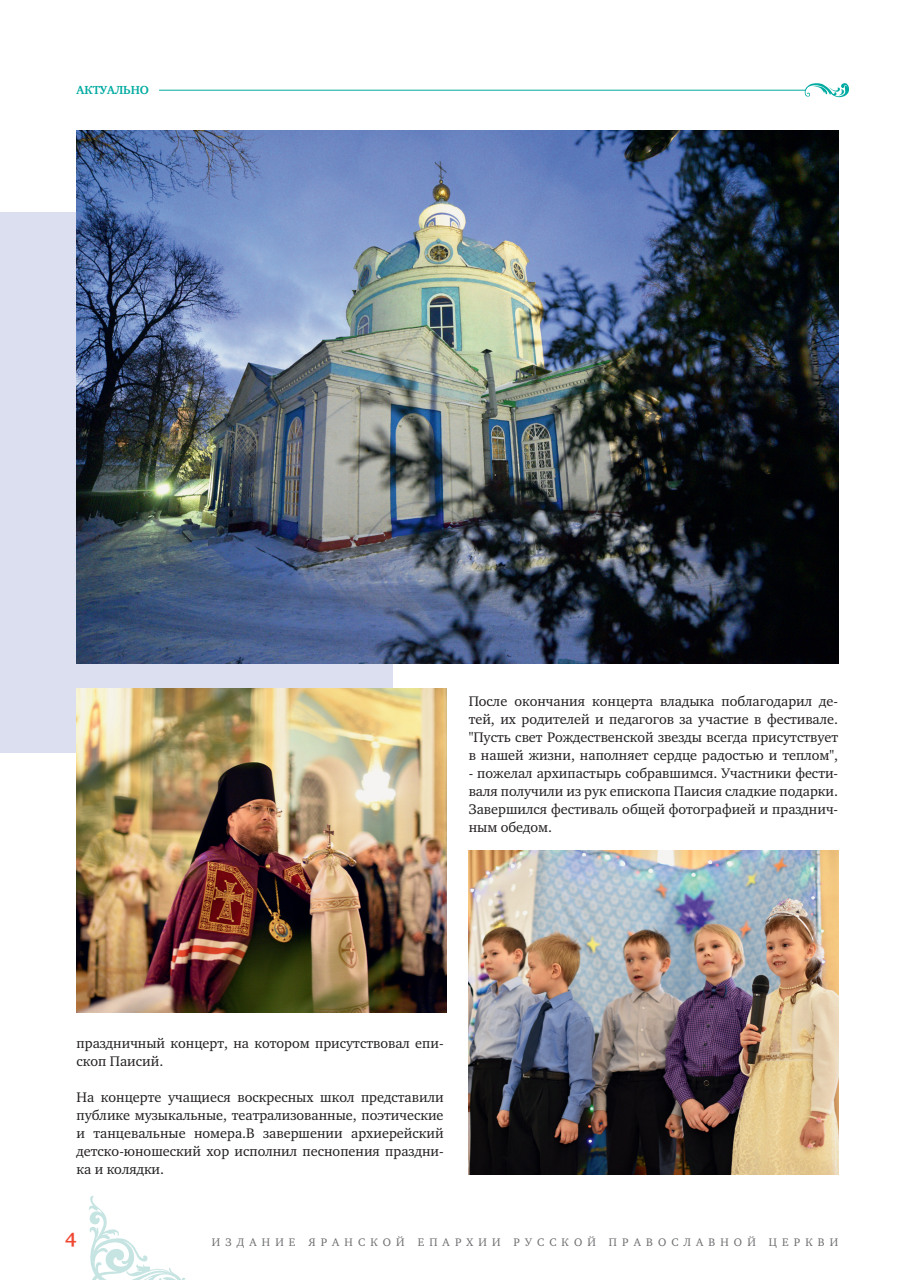
<style>
.page{position:relative;width:902px;height:1280px;background:#fff}
.page>*{position:absolute;margin:0;border:0;box-sizing:border-box;transform-origin:0 0}
.t1{font:700 19.5px "Charter C";color:#ef4732}
.t2{font:14.25px/18px "Charter C";color:#231f20;text-align:justify}
.t3{font:700 12px "Charter C";color:#00aba1}
.t4{font:11.25px "Charter C";letter-spacing:.46em;color:#6c6d70}
</style>
<div class="page">
<svg style="left:89px;top:1196px;width:97px;height:84px"></svg>
<div style="left:0;top:213px;width:392px;height:540px;background:#dcdff0"></div>
<img style="left:77px;top:130px;width:761px;height:533px">
<img style="left:77px;top:688px;width:369px;height:324px">
<img style="left:468px;top:850px;width:370px;height:324px">
<hr style="left:159px;top:90px;width:646px;height:1px;background:#00aba1">
<svg style="left:804px;top:83px;width:45px;height:14px"></svg>
<p class="t3" style="left:77px;top:84px;width:74px">АКТУАЛЬНО</p>
<p class="t2" style="left:468px;top:693px;width:371px">После окончания концерта владыка поблагодарил де&shy;тей, их родителей и педагогов за участие в фестивале. "Пусть свет Рождественской звезды всегда присутствует в нашей жизни, наполняет сердце радостью и теплом",</p>
<p class="t2" style="left:468px;top:765px;width:371px">- пожелал архипастырь собравшимся. Участники фести&shy;валя получили из рук епископа Паисия сладкие подарки.<br>Завершился фестиваль общей фотографией и празднич&shy;ным обедом.</p>
<p class="t2" style="left:77px;top:1035px;width:368px">праздничный концерт, на котором присутствовал епи&shy;скоп Паисий.</p>
<p class="t2" style="left:77px;top:1089px;width:368px">На концерте учащиеся воскресных школ представили публике музыкальные, театрализованные, поэтические и танцевальные номера.В завершении архиерейский детско-юношеский хор исполнил песнопения праздни&shy;ка и колядки.</p>
<h1 class="t1" style="left:65px;top:1229px;width:13px">4</h1>
<p class="t4" style="left:212px;top:1236px;width:627px">ИЗДАНИЕ ЯРАНСКОЙ ЕПАРХИИ РУССКОЙ ПРАВОСЛАВНОЙ ЦЕРКВИ</p>
</div>
